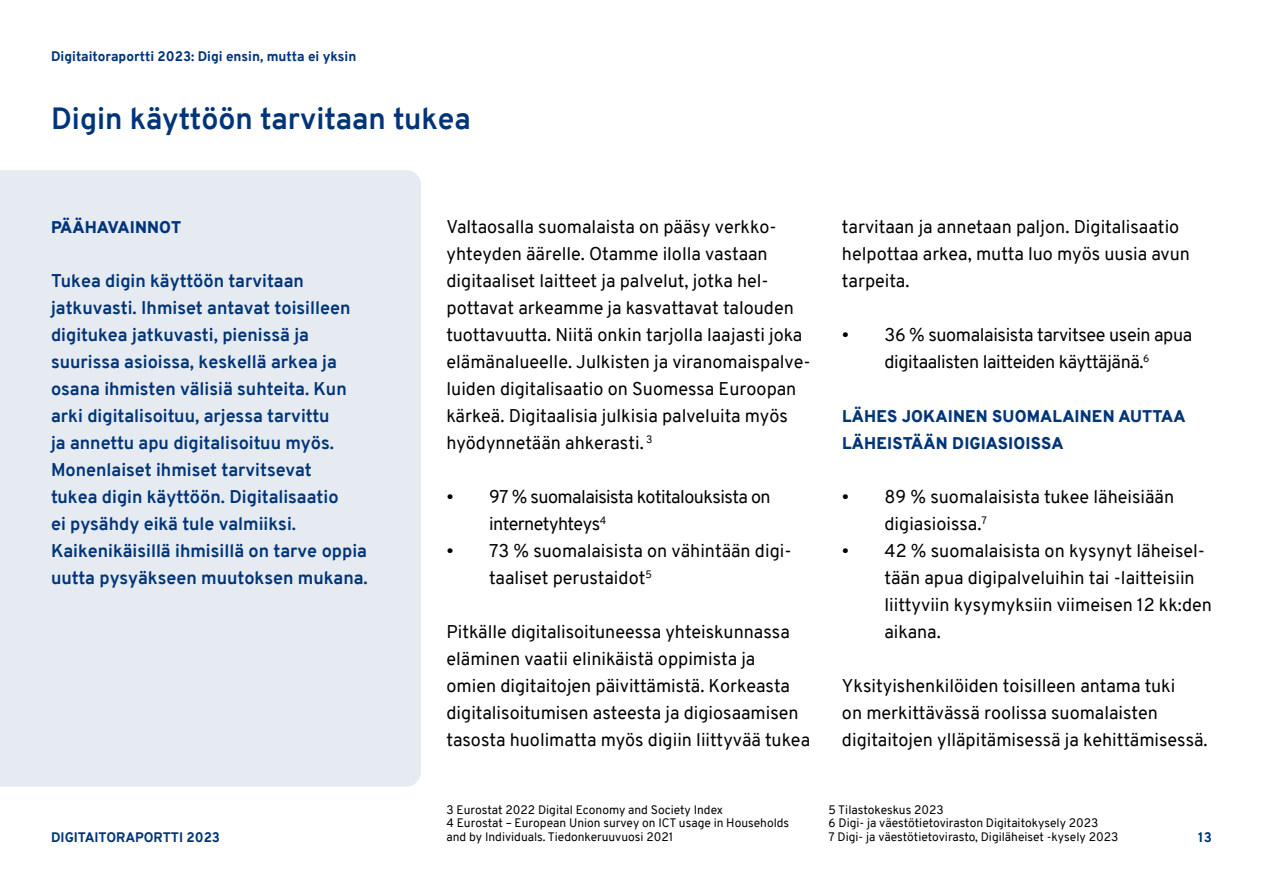
<style>
.page{position:relative;width:1263px;height:893px;background:#fff}
.page>*{position:absolute;margin:0;border:0;box-sizing:border-box;transform-origin:0 0}
.Sisällysluetteloon_H2{font:700 30px "Overpass";color:#003479}
.leipis{font:18px/27px "Overpass";color:#000}
.Ingressi_s{font:700 18px/27px "Overpass";color:#003479}
.leipis_bullet{font:18px/27px "Overpass";color:#000}
.leipis_bullet-2{font:18px/27px "Overpass";letter-spacing:-.02em;color:#000;text-align:center}
.leipis_bullet-3{font:18px/27px "Overpass";letter-spacing:-.03em;color:#000}
.SubH{font:900 16.5px/27px "Overpass";letter-spacing:.01em;color:#003479}
.t1{font:800 13.5px "Overpass";color:#003479}
.lähde_leipiksessa{font:12px/13.5px "Overpass";color:#000}
</style>
<div class="page">
<div style="left:0;top:170px;width:421px;height:617px;background:#e6ebf1"></div>
<p class="t1" style="left:51px;top:47px;width:307px">Digitaitoraportti 2023: Digi ensin, mutta ei yksin</p>
<h3 class="Sisällysluetteloon_H2" style="left:51px;top:97px;width:421px">Digin käyttöön tarvitaan tukea</h3>
<p class="SubH" style="left:51px;top:214px;width:132px">PÄÄHAVAINNOT</p>
<p class="Ingressi_s" style="left:51px;top:267px;width:318px">Tukea digin käyttöön tarvitaan jatkuvasti. Ihmiset antavat toisilleen digitukea jatkuvasti, pienissä ja suurissa asioissa, keskellä arkea ja osana ihmisten välisiä suhteita. Kun arki digitalisoituu, arjessa tarvittu<br>ja annettu apu digitalisoituu myös.<br>Monenlaiset ihmiset tarvitsevat<br>tukea digin käyttöön. Digitalisaatio<br>ei pysähdy eikä tule valmiiksi.<br>Kaikenikäisillä ihmisillä on tarve oppia uutta pysyäkseen muutoksen mukana.</p>
<p class="leipis" style="left:446px;top:213px;width:366px">Valtaosalla suomalaista on pääsy verkko&shy;yhteyden äärelle. Otamme ilolla vastaan digitaaliset laitteet ja palvelut, jotka hel&shy;pottavat arkeamme ja kasvattavat talouden tuottavuutta. Niitä onkin tarjolla laajasti joka elämänalueelle. Julkisten ja viranomaispalve&shy;luiden digitalisaatio on Suomessa Euroopan kärkeä. Digitaalisia julkisia palveluita myös hyödynnetään ahkerasti. <sup>3</sup></p>
<p class="leipis_bullet-3" style="left:489px;top:483px;width:283px;text-indent:-43px">• 97 % suomalaisista kotitalouksista on internetyhteys<sup>4</sup></p>
<p class="leipis_bullet" style="left:489px;top:537px;width:304px;text-indent:-43px">• 73 % suomalaisista on vähintään digi&shy;taaliset perustaidot<sup>5</sup></p>
<p class="leipis" style="left:446px;top:618px;width:365px">Pitkälle digitalisoituneessa yhteiskunnassa eläminen vaatii elinikäistä oppimista ja<br>omien digitaitojen päivittämistä. Korkeasta digitalisoitumisen asteesta ja digiosaamisen tasosta huolimatta myös digiin liittyvää tukea</p>
<p class="leipis" style="left:842px;top:213px;width:350px">tarvitaan ja annetaan paljon. Digitalisaatio helpottaa arkea, mutta luo myös uusia avun tarpeita.</p>
<p class="leipis_bullet-2" style="left:842px;top:321px;width:352px">• 36 % suomalaisista tarvitsee usein apua digitaalisten laitteiden käyttäjänä.<sup>6</sup></p>
<p class="SubH" style="left:842px;top:403px;width:345px">LÄHES JOKAINEN SUOMALAINEN AUTTAA<br>LÄHEISTÄÄN DIGIASIOISSA</p>
<p class="leipis_bullet" style="left:884px;top:483px;width:291px;text-indent:-43px">• 89 % suomalaisista tukee läheisiään digiasioissa.<sup>7</sup></p>
<p class="leipis_bullet" style="left:884px;top:537px;width:329px;text-indent:-43px">• 42 % suomalaisista on kysynyt läheisel&shy;tään apua digipalveluihin tai -laitteisiin liittyviin kysymyksiin viimeisen 12 kk:den aikana.</p>
<p class="leipis" style="left:842px;top:672px;width:367px">Yksityishenkilöiden toisilleen antama tuki<br>on merkittävässä roolissa suomalaisten digitaitojen ylläpitämisessä ja kehittämisessä.</p>
<p class="lähde_leipiksessa" style="left:446px;top:803px;width:278px">3 Eurostat 2022 Digital Economy and Society Index</p>
<p class="lähde_leipiksessa" style="left:446px;top:816px;width:344px">4 Eurostat – European Union survey on ICT usage in Households and by Individuals. Tiedonkeruuvuosi 2021</p>
<p class="lähde_leipiksessa" style="left:828px;top:803px;width:117px">5 Tilastokeskus 2023</p>
<p class="lähde_leipiksessa" style="left:828px;top:816px;width:271px">6 Digi- ja väestötietoviraston Digitaitokysely 2023</p>
<p class="lähde_leipiksessa" style="left:828px;top:830px;width:291px">7 Digi- ja väestötietovirasto, Digiläheiset -kysely 2023</p>
<p class="t1" style="left:51px;top:828px;width:171px">DIGITAITORAPORTTI 2023</p>
<p class="t1" style="left:1198px;top:828px;width:15px">13</p>
</div>
